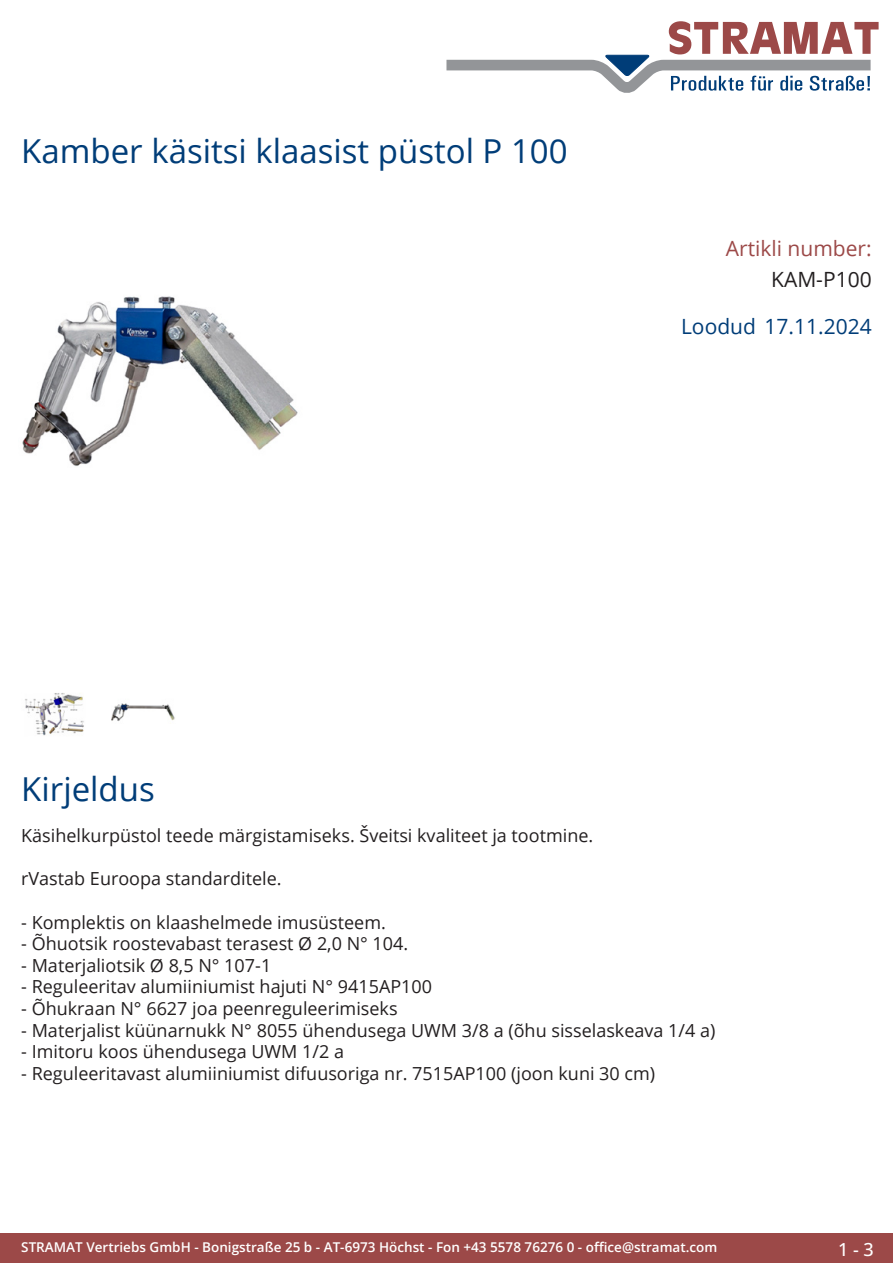
<style>
.page{position:relative;width:893px;height:1263px;background:#fff}
.page>*{position:absolute;margin:0;border:0;box-sizing:border-box;transform-origin:0 0}
.Produkttitel{font:33px "Open Sans";color:#003d78}
.Erstellungsdatum{font:21px "Open Sans";color:#003d78}
.TechDaten_Überschrif{font:21px "Open Sans";color:#9c4948}
.TechDaten_Inhalt{font:21px "Open Sans";color:#231f20}
.Beschreibung_Text{font:18px "Open Sans";color:#231f20}
.t1{font:500 18px "Open Sans";color:#fff}
.t2{font:600 13.5px "Open Sans";color:#fff}
</style>
<div class="page">
<div style="left:0;top:1233px;width:893px;height:30px;background:#9c4948"></div>
<svg style="left:446px;top:21px;width:433px;height:72px"></svg>
<img style="left:22px;top:296px;width:276px;height:170px">
<img style="left:25px;top:693px;width:59px;height:43px">
<img style="left:112px;top:703px;width:63px;height:18px">
<p class="Produkttitel" style="left:21px;top:128px;width:548px">Kamber käsitsi klaasist püstol P 100</p>
<p class="TechDaten_Überschrif" style="left:726px;top:234px;width:147px">Artikli number:</p>
<p class="TechDaten_Inhalt" style="left:771px;top:265px;width:102px">KAM-P100</p>
<p class="Erstellungsdatum" style="left:681px;top:312px;width:192px">Loodud 17.11.2024</p>
<p class="Produkttitel" style="left:21px;top:766px;width:135px">Kirjeldus</p>
<p class="Beschreibung_Text" style="left:21px;top:823px;width:574px">Käsihelkurpüstol teede märgistamiseks. Šveitsi kvaliteet ja tootmine.</p>
<p class="Beschreibung_Text" style="left:21px;top:866px;width:262px">rVastab Euroopa standarditele.</p>
<p class="Beschreibung_Text" style="left:21px;top:910px;width:366px">- Komplektis on klaashelmede imusüsteem.</p>
<p class="Beschreibung_Text" style="left:21px;top:931px;width:389px">- Õhuotsik roostevabast terasest Ø 2,0 N° 104.</p>
<p class="Beschreibung_Text" style="left:21px;top:953px;width:252px">- Materjaliotsik Ø 8,5 N° 107-1</p>
<p class="Beschreibung_Text" style="left:21px;top:974px;width:412px">- Reguleeritav alumiiniumist hajuti N° 9415AP100</p>
<p class="Beschreibung_Text" style="left:21px;top:996px;width:378px">- Õhukraan N° 6627 joa peenreguleerimiseks</p>
<p class="Beschreibung_Text" style="left:21px;top:1018px;width:696px">- Materjalist küünarnukk N° 8055 ühendusega UWM 3/8 a (õhu sisselaskeava 1/4 a)</p>
<p class="Beschreibung_Text" style="left:21px;top:1039px;width:324px">- Imitoru koos ühendusega UWM 1/2 a</p>
<p class="Beschreibung_Text" style="left:21px;top:1061px;width:635px">- Reguleeritavast alumiiniumist difuusoriga nr. 7515AP100 (joon kuni 30 cm)</p>
<p class="t2" style="left:21px;top:1238px;width:698px">STRAMAT Vertriebs GmbH - Bonigstraße 25 b - AT-6973 Höchst - Fon +43 5578 76276 0 - office@stramat.com</p>
<p class="t1" style="left:838px;top:1237px;width:37px">1 - 3</p>
</div>
